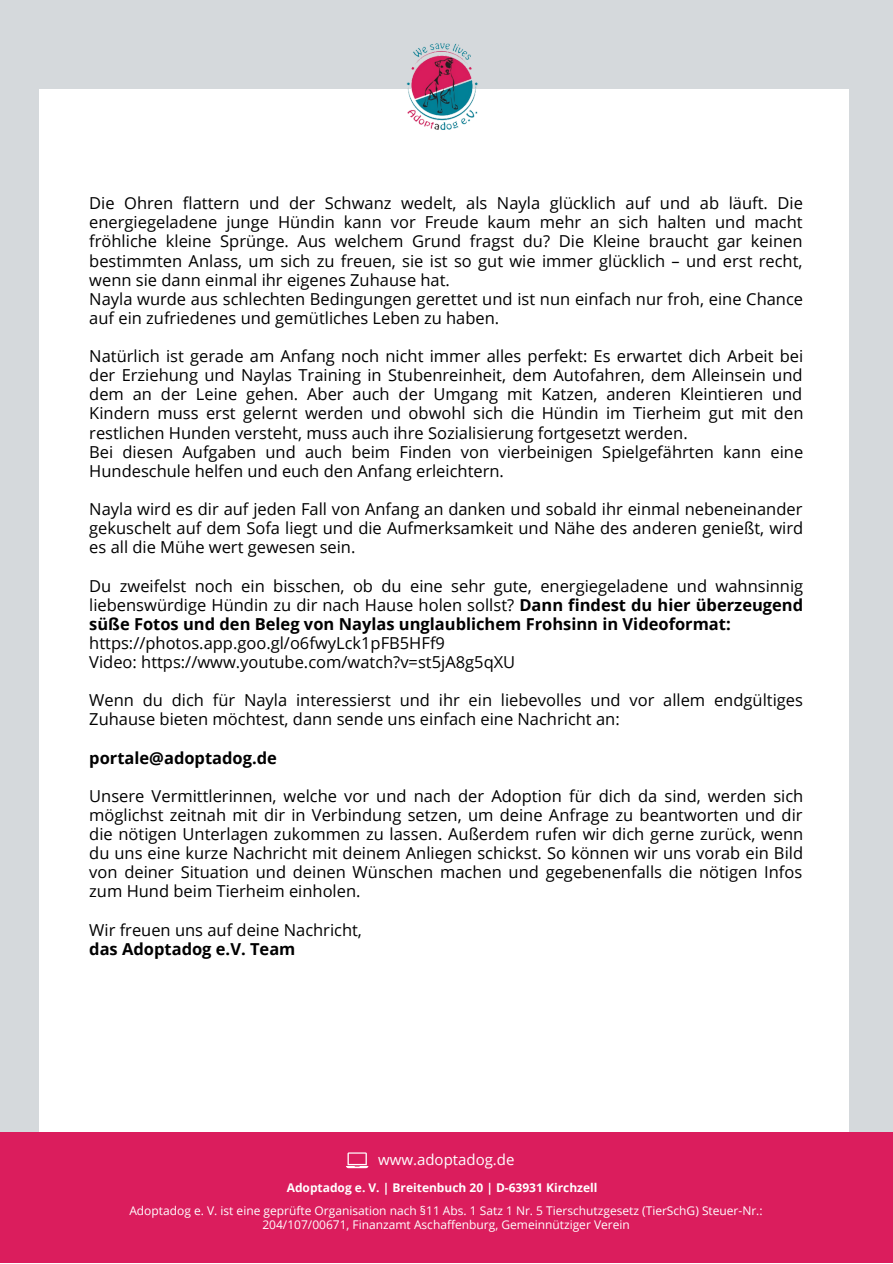
<style>
.page{position:relative;width:893px;height:1264px;background:#fff}
.page>*{position:absolute;margin:0;border:0;box-sizing:border-box;transform-origin:0 0}
.t1{font:16.5px/19px "Open Sans";color:#000}
.t2{font:700 16.5px "Open Sans";color:#000}
.t3{font:15px "Open Sans";color:#fff}
.t4{font:12px/14px "Open Sans";color:#fff;text-align:center}
.t5{font:700 12px "Open Sans";color:#fff}
.s1{font-weight:700}
</style>
<div class="page">
<div style="left:0;top:0;width:892px;height:1262px;background:#d5d9dc"></div>
<div style="left:39px;top:89px;width:809px;height:1173px;background:#fff"></div>
<img style="left:406px;top:43px;width:72px;height:87px">
<div style="left:0;top:1131px;width:892px;height:131px;background:#db1d5d"></div>
<svg style="left:346px;top:1152px;width:22px;height:16px"></svg>
<p class="t1" style="left:89px;top:193px;width:715px">Die Ohren flattern und der Schwanz wedelt, als Nayla glücklich auf und ab läuft. Die energiegeladene junge Hündin kann vor Freude kaum mehr an sich halten und macht fröhliche kleine Sprünge. Aus welchem Grund fragst du? Die Kleine braucht gar keinen bestimmten Anlass, um sich zu freuen, sie ist so gut wie immer glücklich – und erst recht, wenn sie dann einmal ihr eigenes Zuhause hat.<br>Nayla wurde aus schlechten Bedingungen gerettet und ist nun einfach nur froh, eine Chance auf ein zufriedenes und gemütliches Leben zu haben.</p>
<p class="t1" style="left:89px;top:346px;width:715px">Natürlich ist gerade am Anfang noch nicht immer alles perfekt: Es erwartet dich Arbeit bei der Erziehung und Naylas Training in Stubenreinheit, dem Autofahren, dem Alleinsein und dem an der Leine gehen. Aber auch der Umgang mit Katzen, anderen Kleintieren und Kindern muss erst gelernt werden und obwohl sich die Hündin im Tierheim gut mit den restlichen Hunden versteht, muss auch ihre Sozialisierung fortgesetzt werden.<br>Bei diesen Aufgaben und auch beim Finden von vierbeinigen Spielgefährten kann eine Hundeschule helfen und euch den Anfang erleichtern.</p>
<p class="t1" style="left:89px;top:499px;width:715px;text-align:justify">Nayla wird es dir auf jeden Fall von Anfang an danken und sobald ihr einmal nebeneinander gekuschelt auf dem Sofa liegt und die Aufmerksamkeit und Nähe des anderen genießt, wird es all die Mühe wert gewesen sein.</p>
<p class="t1" style="left:89px;top:575px;width:715px;text-align:justify">Du zweifelst noch ein bisschen, ob du eine sehr gute, energiegeladene und wahnsinnig liebenswürdige Hündin zu dir nach Hause holen sollst? <span class="s1">Dann findest du hier überzeugend süße Fotos und den Beleg von Naylas unglaublichem Frohsinn in Videoformat:</span></p>
<p class="t1" style="left:89px;top:633px;width:427px">https://photos.app.goo.gl/o6fwyLck1pFB5HFf9<br>Video: https://www.youtube.com/watch?v=st5jA8g5qXU</p>
<p class="t1" style="left:89px;top:690px;width:715px">Wenn du dich für Nayla interessierst und ihr ein liebevolles und vor allem endgültiges<br>Zuhause bieten möchtest, dann sende uns einfach eine Nachricht an:</p>
<p class="t2" style="left:89px;top:746px;width:189px">portale@adoptadog.de</p>
<p class="t1" style="left:89px;top:786px;width:715px;text-align:justify">Unsere Vermittlerinnen, welche vor und nach der Adoption für dich da sind, werden sich möglichst zeitnah mit dir in Verbindung setzen, um deine Anfrage zu beantworten und dir die nötigen Unterlagen zukommen zu lassen. Außerdem rufen wir dich gerne zurück, wenn du uns eine kurze Nachricht mit deinem Anliegen schickst. So können wir uns vorab ein Bild von deiner Situation und deinen Wünschen machen und gegebenenfalls die nötigen Infos zum Hund beim Tierheim einholen.</p>
<p class="t1" style="left:89px;top:919px;width:274px">Wir freuen uns auf deine Nachricht,</p>
<p class="t2" style="left:89px;top:937px;width:208px">das Adoptadog e.V. Team</p>
<p class="t3" style="left:378px;top:1149px;width:138px">www.adoptadog.de</p>
<p class="t5" style="left:287px;top:1179px;width:312px">Adoptadog e. V. | Breitenbuch 20 | D-63931 Kirchzell</p>
<p class="t4" style="left:129px;top:1202px;width:634px">Adoptadog e. V. ist eine geprüfte Organisation nach §11 Abs. 1 Satz 1 Nr. 5 Tierschutzgesetz (TierSchG) Steuer-Nr.:<br>204/107/00671, Finanzamt Aschaffenburg, Gemeinnütziger Verein</p>
</div>
